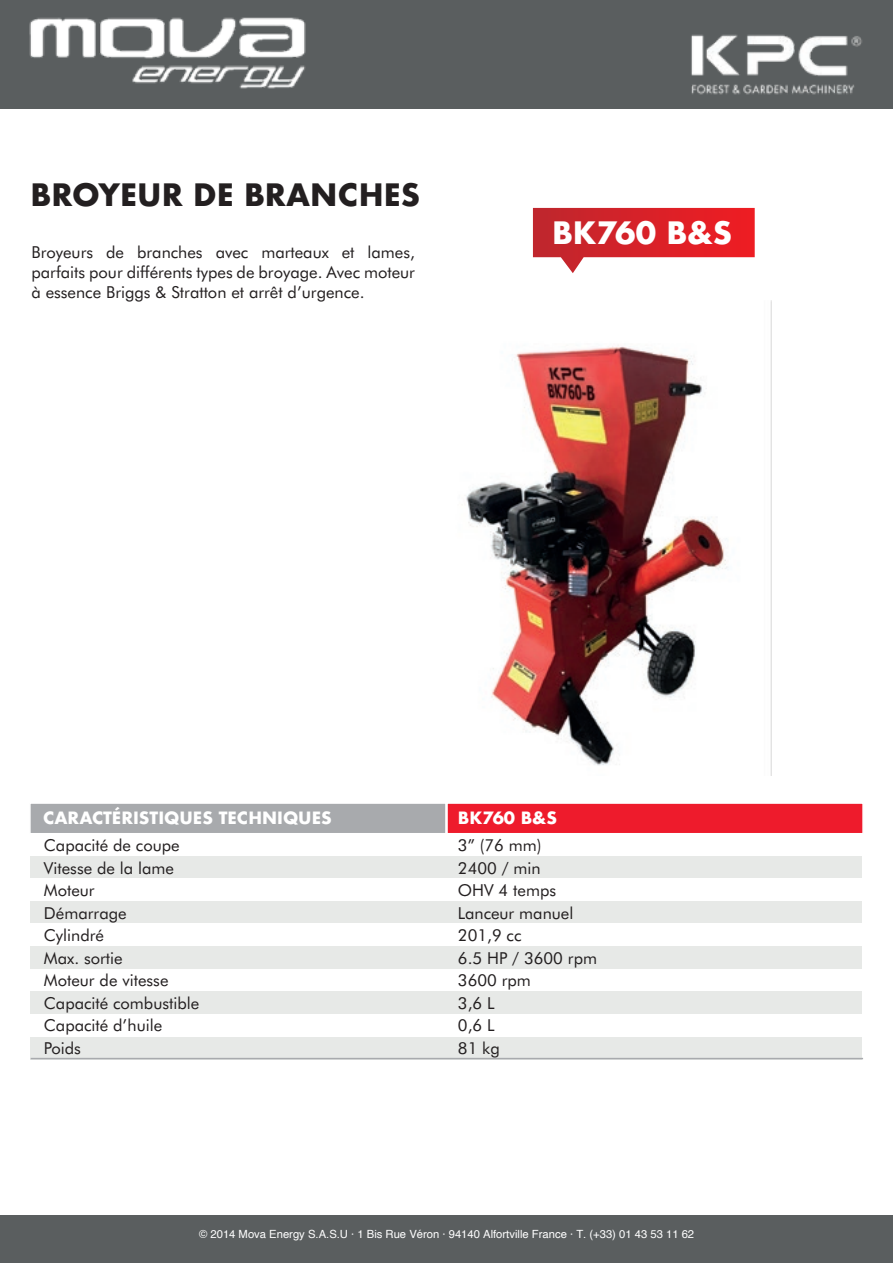
<style>
.page{position:relative;width:893px;height:1263px;background:#fff}
.page>*{position:absolute;margin:0;border:0;box-sizing:border-box;transform-origin:0 0}
.t1{font:700 30px "Futura";color:#231f20}
.t2{font:700 30px "Futura";color:#fff}
.t3{font:16.5px/22.5px "Futura BT";color:#231f20}
.t4{font:700 16.5px "Futura";color:#fff}
.t5{font:11.25px "Helvetica";color:#fff}
</style>
<div class="page">
<div style="left:0;top:0;width:893px;height:108px;background:#5a5e5f"></div>
<img style="left:29px;top:17px;width:277px;height:72px">
<img style="left:691px;top:34px;width:171px;height:61px">
<div style="left:0;top:1215px;width:893px;height:47px;background:#5a5e5f"></div>
<img style="left:466px;top:301px;width:305px;height:474px">
<svg style="left:533px;top:208px;width:222px;height:65px"></svg>
<div style="left:29px;top:802px;width:418px;height:32px;background:#a8aaad;border:2px solid #fff"></div>
<div style="left:446px;top:802px;width:418px;height:32px;background:#ee1b2c;border:2px solid #fff"></div>
<div style="left:31px;top:855px;width:831px;height:23px;background:#e7e9e7"></div>
<div style="left:31px;top:833px;width:831px;height:22px;background:#fff"></div>
<div style="left:31px;top:901px;width:831px;height:22px;background:#e7e9e7"></div>
<div style="left:30px;top:991px;width:832px;height:23px;background:#e7e9e7"></div>
<div style="left:31px;top:946px;width:831px;height:23px;background:#e7e9e7"></div>
<div style="left:31px;top:1037px;width:831px;height:22px;background:#e7e9e7"></div>
<hr style="left:31px;top:1058px;width:832px;height:1px;background:#a8aaad">
<h1 class="t1" style="left:31px;top:173px;width:391px">BROYEUR DE BRANCHES</h1>
<p class="t3" style="left:31px;top:242px;width:385px;line-height:19.8px;text-align:justify">Broyeurs de branches avec marteaux et lames, parfaits pour différents types de broyage. Avec moteur à essence Briggs &amp; Stratton et arrêt d’urgence.</p>
<h1 class="t2" style="left:552px;top:211px;width:182px">BK760 B&amp;S</h1>
<p class="t4" style="left:43px;top:806px;width:290px">CARACTÉRISTIQUES TECHNIQUES</p>
<p class="t4" style="left:458px;top:806px;width:101px">BK760 B&amp;S</p>
<p class="t3" style="left:44px;top:834px;width:157px">Capacité de coupe<br>Vitesse de la lame<br>Moteur<br>Démarrage<br>Cylindré<br>Max. sortie<br>Moteur de vitesse<br>Capacité combustible<br>Capacité d’huile<br>Poids</p>
<p class="t3" style="left:458px;top:834px;width:141px">3” (76 mm)<br>2400 / min<br>OHV 4 temps<br>Lanceur manuel<br>201,9 cc<br>6.5 HP / 3600 rpm<br>3600 rpm<br>3,6 L<br>0,6 L<br>81 kg</p>
<p class="t5" style="left:199px;top:1225px;width:497px">© 2014 Mova Energy S.A.S.U · 1 Bis Rue Véron · 94140 Alfortville France · T. (+33) 01 43 53 11 62</p>
</div>
